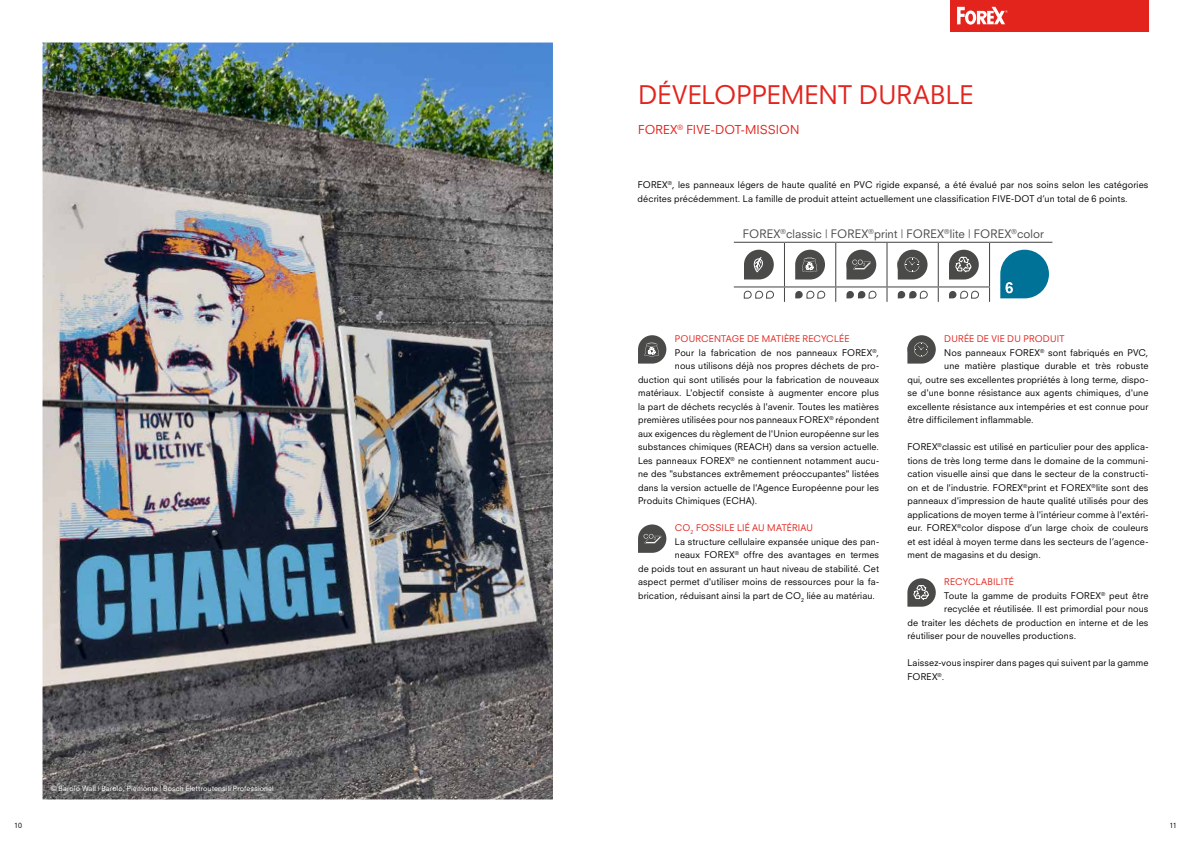
<style>
.page{position:relative;width:1191px;height:842px;background:#fff}
.page>*{position:absolute;margin:0;border:0;box-sizing:border-box;transform-origin:0 0}
.t1{font:25px "Neuzeit SLT Std";color:#e2241d}
.t2{font:12px "Neuzeit SLT Std";letter-spacing:.005em;color:#e2241d}
.t3{font:11.4px "Neuzeit SLT Std";letter-spacing:.01em;color:#4a4a49}
.t4{font:9px/13.5px "Neuzeit SLT Std";letter-spacing:.015em;color:#000}
.t5{font:9px "Neuzeit SLT Std";letter-spacing:.02em;color:#e2241d}
.t6{font:7px "Neuzeit SLT Std";letter-spacing:.025em;color:#fff}
.t7{font:7px "Neuzeit SLT Std";color:#000}
</style>
<div class="page">
<img style="left:43px;top:43px;width:510px;height:756px">
<div style="left:950px;top:0;width:198px;height:31px;background:#e2241d"></div>
<svg style="left:957px;top:7px;width:50px;height:18px"></svg>
<svg style="left:638px;top:335px;width:28px;height:29px"></svg>
<svg style="left:638px;top:524px;width:28px;height:29px"></svg>
<svg style="left:907px;top:335px;width:28px;height:29px"></svg>
<svg style="left:907px;top:578px;width:28px;height:29px"></svg>
<hr style="left:734px;top:242px;width:50px;height:1px;background:#4a4a49">
<hr style="left:784px;top:242px;width:51px;height:1px;background:#4a4a49">
<hr style="left:784px;top:243px;width:1px;height:43px;background:#4a4a49">
<hr style="left:835px;top:242px;width:52px;height:1px;background:#4a4a49">
<hr style="left:835px;top:243px;width:1px;height:43px;background:#4a4a49">
<hr style="left:887px;top:242px;width:51px;height:1px;background:#4a4a49">
<hr style="left:886px;top:243px;width:1px;height:43px;background:#4a4a49">
<hr style="left:938px;top:242px;width:51px;height:1px;background:#4a4a49">
<hr style="left:937px;top:243px;width:1px;height:43px;background:#4a4a49">
<hr style="left:989px;top:242px;width:63px;height:1px;background:#4a4a49">
<hr style="left:989px;top:243px;width:1px;height:43px;background:#4a4a49">
<hr style="left:734px;top:286px;width:50px;height:1px;background:#4a4a49">
<hr style="left:784px;top:286px;width:51px;height:1px;background:#4a4a49">
<svg style="left:784px;top:287px;width:1px;height:15px"></svg>
<hr style="left:835px;top:286px;width:52px;height:1px;background:#4a4a49">
<svg style="left:835px;top:287px;width:1px;height:15px"></svg>
<hr style="left:887px;top:286px;width:51px;height:1px;background:#4a4a49">
<svg style="left:886px;top:287px;width:1px;height:15px"></svg>
<hr style="left:938px;top:286px;width:52px;height:1px;background:#4a4a49">
<svg style="left:937px;top:287px;width:1px;height:15px"></svg>
<svg style="left:989px;top:287px;width:1px;height:15px"></svg>
<svg style="left:744px;top:250px;width:30px;height:29px"></svg>
<svg style="left:795px;top:250px;width:30px;height:29px"></svg>
<svg style="left:846px;top:250px;width:30px;height:29px"></svg>
<svg style="left:897px;top:250px;width:30px;height:29px"></svg>
<svg style="left:949px;top:250px;width:29px;height:29px"></svg>
<svg style="left:743px;top:291px;width:31px;height:8px"></svg>
<svg style="left:795px;top:291px;width:30px;height:8px"></svg>
<svg style="left:846px;top:291px;width:30px;height:8px"></svg>
<svg style="left:897px;top:291px;width:30px;height:8px"></svg>
<svg style="left:949px;top:291px;width:30px;height:8px"></svg>
<svg style="left:1000px;top:250px;width:49px;height:48px"></svg>
<h1 class="t1" style="left:638px;top:79px;width:337px">DÉVELOPPEMENT DURABLE</h1>
<h2 class="t2" style="left:638px;top:122px;width:163px">FOREX<sup>®</sup> FIVE-DOT-MISSION</h2>
<p class="t4" style="left:637px;top:178px;width:512px">FOREX<sup>®</sup>, les panneaux légers de haute qualité en PVC rigide expansé, a été évalué par nos soins selon les catégories décrites précédemment. La famille de produit atteint actuellement une classification FIVE-DOT d’un total de 6 points.</p>
<p class="t3" style="left:743px;top:226px;width:302px">FOREX<sup>®</sup>classic | FOREX<sup>®</sup>print | FOREX<sup>®</sup>lite | FOREX<sup>®</sup>color</p>
<p class="t6" style="left:51px;top:784px;width:224px">© Barolo Wall | Barolo, Piemonte | Bosch Elettroutensili Professional</p>
<p class="t5" style="left:675px;top:333px;width:176px">POURCENTAGE DE MATIÈRE RECYCLÉE</p>
<p class="t4" style="left:675px;top:345px;width:206px">Pour la fabrication de nos panneaux FOREX<sup>®</sup>,</p>
<p class="t4" style="left:675px;top:359px;width:206px">nous utilisons déjà nos propres déchets de pro-</p>
<p class="t4" style="left:638px;top:372px;width:242px">duction qui sont utilisés pour la fabrication de nouveaux</p>
<p class="t4" style="left:638px;top:386px;width:242px">matériaux. L'objectif consiste à augmenter encore plus</p>
<p class="t4" style="left:638px;top:399px;width:242px">la part de déchets recyclés à l'avenir. Toutes les matières</p>
<p class="t4" style="left:638px;top:413px;width:242px">premières utilisées pour nos panneaux FOREX<sup>®</sup> répondent</p>
<p class="t4" style="left:638px;top:426px;width:242px">aux exigences du règlement de l'Union européenne sur les</p>
<p class="t4" style="left:638px;top:440px;width:242px">substances chimiques (REACH) dans sa version actuelle.</p>
<p class="t4" style="left:638px;top:453px;width:242px">Les panneaux FOREX<sup>®</sup> ne contiennent notamment aucu-</p>
<p class="t4" style="left:638px;top:467px;width:242px">ne des "substances extrêmement préoccupantes" listées</p>
<p class="t4" style="left:638px;top:480px;width:242px">dans la version actuelle de l'Agence Européenne pour les</p>
<p class="t4" style="left:638px;top:494px;width:121px">Produits Chimiques (ECHA).</p>
<p class="t5" style="left:675px;top:522px;width:140px">CO<sub>2</sub> FOSSILE LIÉ AU MATÉRIAU</p>
<p class="t4" style="left:675px;top:534px;width:206px">La structure cellulaire expansée unique des pan-</p>
<p class="t4" style="left:675px;top:548px;width:206px">neaux FOREX<sup>®</sup> offre des avantages en termes</p>
<p class="t4" style="left:638px;top:561px;width:242px">de poids tout en assurant un haut niveau de stabilité. Cet</p>
<p class="t4" style="left:638px;top:575px;width:242px">aspect permet d'utiliser moins de ressources pour la fa-</p>
<p class="t4" style="left:638px;top:588px;width:238px">brication, réduisant ainsi la part de CO<sub>2</sub> liée au matériau.</p>
<p class="t5" style="left:944px;top:333px;width:122px">DURÉE DE VIE DU PRODUIT</p>
<p class="t4" style="left:944px;top:345px;width:206px">Nos panneaux FOREX<sup>®</sup> sont fabriqués en PVC,</p>
<p class="t4" style="left:944px;top:359px;width:206px">une matière plastique durable et très robuste</p>
<p class="t4" style="left:907px;top:372px;width:242px">qui, outre ses excellentes propriétés à long terme, dispo-</p>
<p class="t4" style="left:907px;top:386px;width:242px">se d'une bonne résistance aux agents chimiques, d'une</p>
<p class="t4" style="left:907px;top:399px;width:242px">excellente résistance aux intempéries et est connue pour</p>
<p class="t4" style="left:907px;top:413px;width:128px">être difficilement inflammable.</p>
<p class="t4" style="left:907px;top:440px;width:242px;text-align:justify">FOREX<sup>®</sup>classic est utilisé en particulier pour des applica&shy;tions de très long terme dans le domaine de la communi&shy;cation visuelle ainsi que dans le secteur de la constructi&shy;on et de l'industrie. FOREX<sup>®</sup>print et FOREX<sup>®</sup>lite sont des panneaux d'impression de haute qualité utilisés pour des applications de moyen terme à l'intérieur comme à l'extéri&shy;eur. FOREX<sup>®</sup>color dispose d’un large choix de couleurs et est idéal à moyen terme dans les secteurs de l’agence&shy;ment de magasins et du design.</p>
<p class="t5" style="left:944px;top:576px;width:71px">RECYCLABILITÉ</p>
<p class="t4" style="left:944px;top:588px;width:206px">Toute la gamme de produits FOREX<sup>®</sup> peut être</p>
<p class="t4" style="left:944px;top:602px;width:206px">recyclée et réutilisée. Il est primordial pour nous</p>
<p class="t4" style="left:907px;top:615px;width:242px">de traiter les déchets de production en interne et de les</p>
<p class="t4" style="left:907px;top:629px;width:170px">réutiliser pour de nouvelles productions.</p>
<p class="t4" style="left:907px;top:656px;width:242px">Laissez-vous inspirer dans pages qui suivent par la gamme<br>FOREX<sup>®</sup>.</p>
<p class="t7" style="left:14px;top:821px;width:9px">10</p>
<p class="t7" style="left:1169px;top:821px;width:9px">11</p>
</div>
